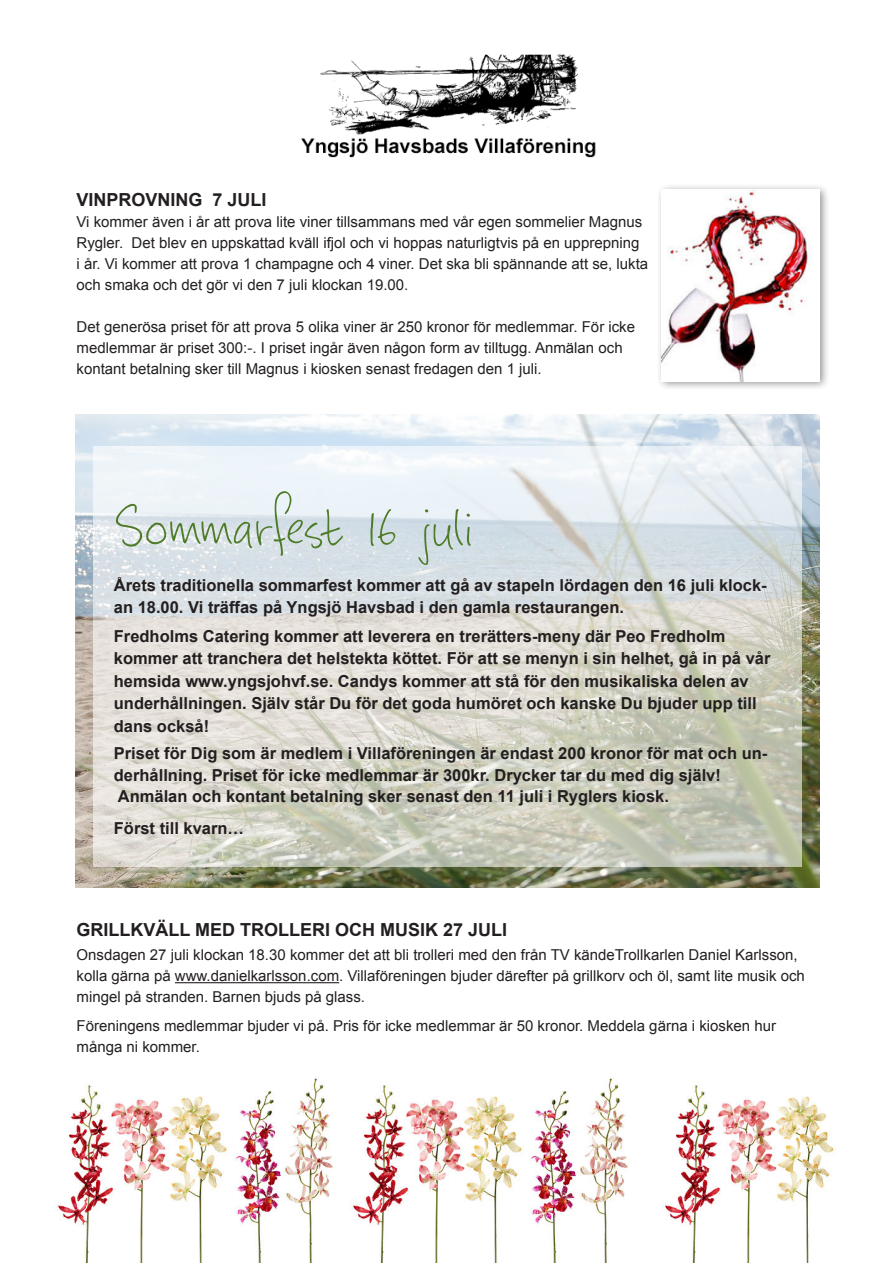
<style>
.page{position:relative;width:893px;height:1263px;background:#fff}
.page>*{position:absolute;margin:0;border:0;box-sizing:border-box;transform-origin:0 0}
.t1{font:67.5px "Cheat Sheet";letter-spacing:-.03em;color:#4e7b27}
.t2{font:700 18px "Arial";color:#231f20}
.t3{font:700 16.5px/22.5px "Arial";color:#231f20}
.t4{font:15px/21px "Arial";color:#231f20}
</style>
<div class="page">
<hr style="left:175px;top:982px;width:164px;height:1px;background:#231f20">
<img style="left:301px;top:54px;width:295px;height:104px">
<img style="left:57px;top:1077px;width:276px;height:186px">
<img style="left:352px;top:1077px;width:482px;height:186px">
<img style="left:76px;top:415px;width:744px;height:472px">
<svg style="left:93px;top:446px;width:709px;height:420px;background:#dadcd6"></svg>
<div style="left:656px;top:183px;width:174px;height:208px;background:#231f20;opacity:.5"></div>
<img style="left:662px;top:189px;width:158px;height:192px">
<p class="t2" style="left:77px;top:187px;width:192px">VINPROVNING 7 JULI</p>
<p class="t4" style="left:77px;top:211px;width:567px">Vi kommer även i år att prova lite viner tillsammans med vår egen sommelier Magnus</p>
<p class="t4" style="left:77px;top:232px;width:564px">Rygler. Det blev en uppskattad kväll ifjol och vi hoppas naturligtvis på en upprepning</p>
<p class="t4" style="left:77px;top:253px;width:573px">i år. Vi kommer att prova 1 champagne och 4 viner. Det ska bli spännande att se, lukta</p>
<p class="t4" style="left:77px;top:274px;width:333px">och smaka och det gör vi den 7 juli klockan 19.00.</p>
<p class="t4" style="left:77px;top:316px;width:560px">Det generösa priset för att prova 5 olika viner är 250 kronor för medlemmar. För icke</p>
<p class="t4" style="left:77px;top:337px;width:548px">medlemmar är priset 300:-. I priset ingår även någon form av tilltugg. Anmälan och</p>
<p class="t4" style="left:77px;top:358px;width:467px">kontant betalning sker till Magnus i kiosken senast fredagen den 1 juli.</p>
<p class="t1" style="left:114px;top:490px;width:360px">Sommarfest 16 juli</p>
<p class="t3" style="left:114px;top:574px;width:654px">Årets traditionella sommarfest kommer att gå av stapeln lördagen den 16 juli klock&shy;an 18.00. Vi träffas på Yngsjö Havsbad i den gamla restaurangen.</p>
<p class="t3" style="left:114px;top:625px;width:658px">Fredholms Catering kommer att leverera en trerätters-meny där Peo Fredholm kommer att tranchera det helstekta köttet. För att se menyn i sin helhet, gå in på vår hemsida www.yngsjohvf.se. Candys kommer att stå för den musikaliska delen av underhållningen. Själv står Du för det goda humöret och kanske Du bjuder upp till dans också!</p>
<p class="t3" style="left:114px;top:742px;width:655px">Priset för Dig som är medlem i Villaföreningen är endast 200 kronor för mat och un&shy;derhållning. Priset för icke medlemmar är 300kr. Drycker tar du med dig själv!</p>
<p class="t3" style="left:118px;top:786px;width:553px">Anmälan och kontant betalning sker senast den 11 juli i Ryglers kiosk.</p>
<p class="t3" style="left:114px;top:817px;width:132px">Först till kvarn…</p>
<p class="t2" style="left:77px;top:918px;width:432px">GRILLKVÄLL MED TROLLERI OCH MUSIK 27 JULI</p>
<p class="t4" style="left:77px;top:944px;width:730px">Onsdagen 27 juli klockan 18.30 kommer det att bli trolleri med den från TV kändeTrollkarlen Daniel Karlsson, kolla gärna på www.danielkarlsson.com. Villaföreningen bjuder därefter på grillkorv och öl, samt lite musik och mingel på stranden. Barnen bjuds på glass.</p>
<p class="t4" style="left:77px;top:1015px;width:701px">Föreningens medlemmar bjuder vi på. Pris för icke medlemmar är 50 kronor. Meddela gärna i kiosken hur många ni kommer.</p>
</div>
